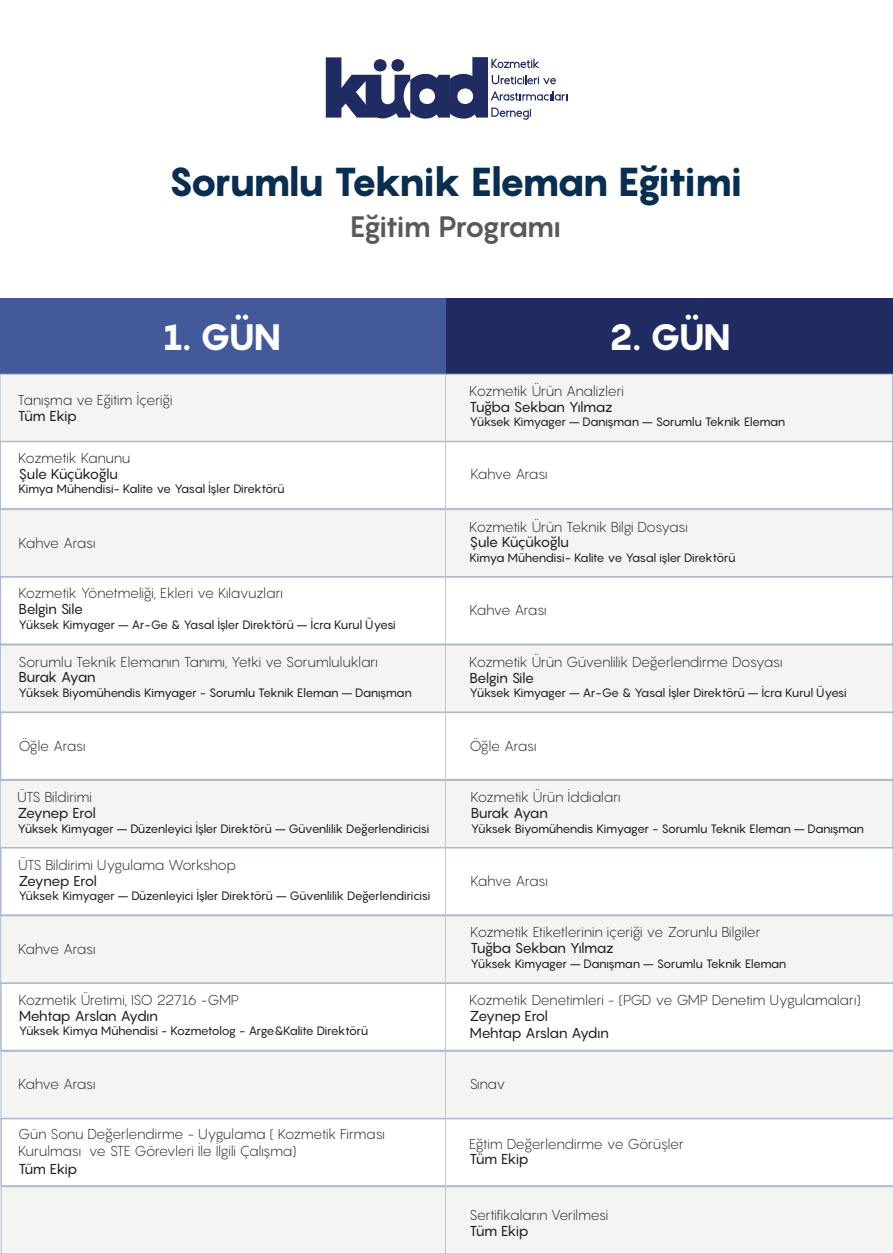
<style>
.page{position:relative;width:893px;height:1254px;background:#fff}
.page>*{position:absolute;margin:0;border:0;box-sizing:border-box;transform-origin:0 0}
.t1{font:800 39.75px "Pangram";letter-spacing:-.07em;color:#092e4f}
.t2{font:800 36.3px "Pangram";letter-spacing:-.055em;color:#fff}
.t3{font:700 29.25px "Pangram";letter-spacing:-.055em;color:#575a5b}
.t4{font:300 14.25px/17px "Pangram";letter-spacing:-.03em;color:#231f20}
.t5{font:14.25px/17px "Pangram";letter-spacing:-.055em;color:#231f20}
.t6{font:300 14.25px "Pangram";letter-spacing:-.065em;color:#231f20}
.t7{font:12px "Pangram";letter-spacing:-.06em;color:#231f20}
</style>
<div class="page">
<svg style="left:326px;top:57px;width:241px;height:63px"></svg>
<div style="left:0;top:299px;width:445px;height:75px;background:#445999"></div>
<div style="left:446px;top:299px;width:447px;height:75px;background:#202b62"></div>
<div style="left:0;top:374px;width:893px;height:68px;background:#f4f4f3;border:1px solid #a9b9cf"></div>
<div style="left:0;top:441px;width:893px;height:69px;background:#fff;border:2px solid #a9b9cf"></div>
<div style="left:0;top:509px;width:893px;height:68px;background:#f4f4f3;border:1px solid #a9b9cf"></div>
<div style="left:0;top:576px;width:893px;height:69px;background:#fff;border:2px solid #a9b9cf"></div>
<div style="left:0;top:645px;width:893px;height:68px;background:#f4f4f3;border:1px solid #a9b9cf"></div>
<svg style="left:0;top:712px;width:893px;height:68px"></svg>
<div style="left:0;top:780px;width:893px;height:68px;background:#f4f4f3;border:1px solid #a9b9cf"></div>
<svg style="left:0;top:847px;width:893px;height:68px"></svg>
<div style="left:0;top:915px;width:893px;height:69px;background:#f4f4f3;border:1px solid #a9b9cf"></div>
<svg style="left:0;top:982px;width:893px;height:69px"></svg>
<div style="left:1px;top:1051px;width:892px;height:67px;background:#f4f4f3"></div>
<svg style="left:0;top:1118px;width:893px;height:69px"></svg>
<div style="left:1px;top:1186px;width:892px;height:68px;background:#f4f4f3"></div>
<hr style="left:445px;top:374px;width:1px;height:880px;background:#c4c5c4">
<h1 class="t1" style="left:168px;top:155px;width:576px">Sorumlu Teknik Eleman Eğitimi</h1>
<h3 class="t3" style="left:350px;top:207px;width:212px">Eğitim Programı</h3>
<h2 class="t2" style="left:163px;top:313px;width:120px">1. GÜN</h2>
<h2 class="t2" style="left:609px;top:313px;width:124px">2. GÜN</h2>
<p class="t4" style="left:18px;top:391px;width:156px">Tanışma ve Eğitim İçeriği</p>
<p class="t5" style="left:18px;top:407px;width:61px">Tüm Ekip</p>
<p class="t4" style="left:18px;top:449px;width:114px">Kozmetik Kanunu</p>
<p class="t5" style="left:19px;top:465px;width:101px">Şule Küçükoğlu</p>
<p class="t7" style="left:19px;top:481px;width:268px">Kimya Mühendisi- Kalite ve Yasal İşler Direktörü</p>
<p class="t6" style="left:18px;top:533px;width:79px">Kahve Arası</p>
<p class="t4" style="left:18px;top:585px;width:266px">Kozmetik Yönetmeliği, Ekleri ve Kılavuzları</p>
<p class="t5" style="left:19px;top:600px;width:66px">Belgin Sile</p>
<p class="t7" style="left:19px;top:617px;width:379px">Yüksek Kimyager – Ar-Ge &amp; Yasal İşler Direktörü – İcra Kurul Üyesi</p>
<p class="t4" style="left:18px;top:653px;width:361px">Sorumlu Teknik Elemanın Tanımı, Yetki ve Sorumlulukları</p>
<p class="t5" style="left:19px;top:669px;width:79px">Burak Ayan</p>
<p class="t7" style="left:19px;top:685px;width:395px">Yüksek Biyomühendis Kimyager - Sorumlu Teknik Eleman – Danışman</p>
<p class="t4" style="left:18px;top:737px;width:69px">Öğle Arası</p>
<p class="t4" style="left:17px;top:789px;width:76px">ÜTS Bildirimi</p>
<p class="t5" style="left:17px;top:804px;width:80px">Zeynep Erol</p>
<p class="t7" style="left:17px;top:821px;width:414px">Yüksek Kimyager – Düzenleyici İşler Direktörü – Güvenlilik Değerlendiricisi</p>
<p class="t4" style="left:18px;top:856px;width:220px">ÜTS Bildirimi Uygulama Workshop</p>
<p class="t5" style="left:18px;top:872px;width:80px">Zeynep Erol</p>
<p class="t7" style="left:18px;top:888px;width:414px">Yüksek Kimyager – Düzenleyici İşler Direktörü – Güvenlilik Değerlendiricisi</p>
<p class="t6" style="left:18px;top:940px;width:79px">Kahve Arası</p>
<p class="t4" style="left:19px;top:991px;width:222px">Kozmetik Üretimi, ISO 22716 -GMP</p>
<p class="t5" style="left:19px;top:1007px;width:141px">Mehtap Arslan Aydın</p>
<p class="t7" style="left:19px;top:1023px;width:351px">Yüksek Kimya Mühendisi - Kozmetolog - Arge&amp;Kalite Direktörü</p>
<p class="t6" style="left:18px;top:1075px;width:79px">Kahve Arası</p>
<p class="t4" style="left:18px;top:1125px;width:368px">Gün Sonu Değerlendirme - Uygulama ( Kozmetik Firması<br>Kurulması ve STE Görevleri İle İlgili Çalışma)</p>
<p class="t5" style="left:18px;top:1160px;width:61px">Tüm Ekip</p>
<p class="t4" style="left:469px;top:382px;width:156px">Kozmetik Ürün Analizleri</p>
<p class="t5" style="left:470px;top:398px;width:145px">Tuğba Sekban Yılmaz</p>
<p class="t7" style="left:470px;top:414px;width:317px">Yüksek Kimyager – Danışman – Sorumlu Teknik Eleman</p>
<p class="t6" style="left:470px;top:465px;width:79px">Kahve Arası</p>
<p class="t4" style="left:469px;top:518px;width:220px">Kozmetik Ürün Teknik Bilgi Dosyası</p>
<p class="t5" style="left:470px;top:534px;width:101px">Şule Küçükoğlu</p>
<p class="t7" style="left:470px;top:550px;width:268px">Kimya Mühendisi- Kalite ve Yasal işler Direktörü</p>
<p class="t6" style="left:469px;top:601px;width:79px">Kahve Arası</p>
<p class="t4" style="left:469px;top:653px;width:315px">Kozmetik Ürün Güvenlilik Değerlendirme Dosyası</p>
<p class="t5" style="left:470px;top:669px;width:66px">Belgin Sile</p>
<p class="t7" style="left:470px;top:685px;width:379px">Yüksek Kimyager – Ar-Ge &amp; Yasal İşler Direktörü – İcra Kurul Üyesi</p>
<p class="t4" style="left:469px;top:737px;width:69px">Öğle Arası</p>
<p class="t4" style="left:471px;top:789px;width:152px">Kozmetik Ürün İddiaları</p>
<p class="t5" style="left:471px;top:804px;width:79px">Burak Ayan</p>
<p class="t7" style="left:471px;top:821px;width:395px">Yüksek Biyomühendis Kimyager - Sorumlu Teknik Eleman – Danışman</p>
<p class="t6" style="left:471px;top:871px;width:79px">Kahve Arası</p>
<p class="t4" style="left:470px;top:924px;width:292px">Kozmetik Etiketlerinin içeriği ve Zorunlu Bilgiler</p>
<p class="t5" style="left:471px;top:939px;width:145px">Tuğba Sekban Yılmaz</p>
<p class="t7" style="left:471px;top:956px;width:317px">Yüksek Kimyager – Danışman – Sorumlu Teknik Eleman</p>
<p class="t4" style="left:469px;top:991px;width:393px">Kozmetik Denetimleri - (PGD ve GMP Denetim Uygulamaları)</p>
<p class="t5" style="left:470px;top:1007px;width:141px">Zeynep Erol<br>Mehtap Arslan Aydın</p>
<p class="t4" style="left:469px;top:1075px;width:37px">Sınav</p>
<p class="t4" style="left:469px;top:1135px;width:216px">Eğtim Değerlendirme ve Görüşler</p>
<p class="t5" style="left:470px;top:1151px;width:61px">Tüm Ekip</p>
<p class="t4" style="left:469px;top:1207px;width:141px">Sertifikaların Verilmesi</p>
<p class="t5" style="left:470px;top:1222px;width:61px">Tüm Ekip</p>
</div>
